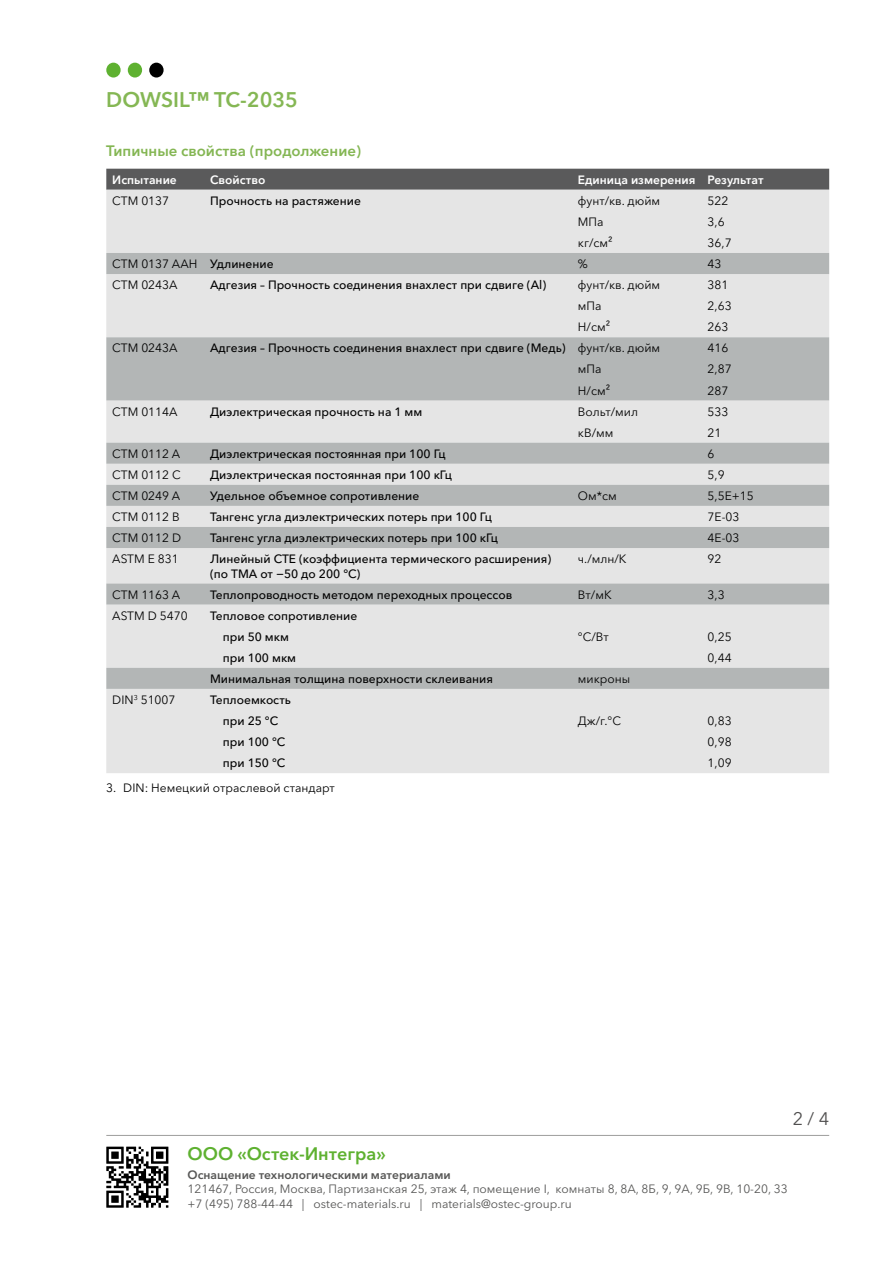
<style>
.page{position:relative;width:893px;height:1263px;background:#fff}
.page>*{position:absolute;margin:0;border:0;box-sizing:border-box;transform-origin:0 0}
.t1{font:600 21px "Avenir Next Cyr";color:#85b754}
.t2{font:600 18px "Avenir Next Cyr";color:#5eb130}
.t3{font:18px "Avenir Next Cyr";color:#504f4f}
.Заголовок3{font:600 15px "Avenir Next Cyr";color:#84b653}
.t4{font:500 12px/14.4px "Avenir Next Cyr";color:#020202}
.t5{font:12px "Avenir Next Cyr";color:#020202}
.t6{font:12px/14.4px "Avenir Next Cyr";color:#575756}
.t7{font:600 12px "Avenir Next Cyr";color:#fff}
.t8{font:600 12px "Avenir Next Cyr";color:#575756}
</style>
<div class="page">
<div style="left:106px;top:63px;width:15px;height:15px;background:#5eb130;border-radius:50%"></div>
<div style="left:128px;top:63px;width:14px;height:15px;background:#5eb130;border-radius:50%"></div>
<div style="left:149px;top:63px;width:15px;height:15px;background:#000;border-radius:50%"></div>
<hr style="left:106px;top:1135px;width:723px;height:1px;background:#9d9d9c">
<svg style="left:106px;top:1146px;width:62px;height:62px"></svg>
<div style="left:106px;top:169px;width:723px;height:21px;background:#5a5a5b"></div>
<div style="left:106px;top:190px;width:723px;height:583px;background:#e5e5e5"></div>
<svg style="left:106px;top:253px;width:723px;height:436px;background:#cfd0d0"></svg>
<h1 class="t1" style="left:106px;top:87px;width:193px">DOWSIL™ TC-2035</h1>
<p class="Заголовок3" style="left:106px;top:142px;width:256px">Типичные свойства (продолжение)</p>
<p class="t7" style="left:112px;top:172px;width:66px">Испытание</p>
<p class="t7" style="left:210px;top:172px;width:57px">Свойство</p>
<p class="t7" style="left:578px;top:172px;width:119px">Единица измерения</p>
<p class="t7" style="left:708px;top:172px;width:58px">Результат</p>
<p class="t5" style="left:112px;top:193px;width:58px">CTM 0137</p>
<p class="t4" style="left:210px;top:193px;width:152px">Прочность на растяжение</p>
<p class="t5" style="left:578px;top:193px;width:84px">фунт/кв. дюйм</p>
<p class="t5" style="left:708px;top:193px;width:22px">522</p>
<p class="t5" style="left:578px;top:215px;width:27px">МПа</p>
<p class="t5" style="left:708px;top:215px;width:19px">3,6</p>
<p class="t5" style="left:578px;top:236px;width:36px">кг/см²</p>
<p class="t5" style="left:708px;top:236px;width:25px">36,7</p>
<p class="t5" style="left:112px;top:257px;width:87px">CTM 0137 AAH</p>
<p class="t4" style="left:210px;top:257px;width:65px">Удлинение</p>
<p class="t5" style="left:578px;top:257px;width:11px">%</p>
<p class="t5" style="left:708px;top:257px;width:15px">43</p>
<p class="t5" style="left:112px;top:278px;width:67px">CTM 0243A</p>
<p class="t4" style="left:210px;top:278px;width:338px">Адгезия – Прочность соединения внахлест при сдвиге (Al)</p>
<p class="t5" style="left:578px;top:278px;width:84px">фунт/кв. дюйм</p>
<p class="t5" style="left:708px;top:278px;width:22px">381</p>
<p class="t5" style="left:578px;top:299px;width:25px">мПа</p>
<p class="t5" style="left:708px;top:299px;width:25px">2,63</p>
<p class="t5" style="left:578px;top:320px;width:34px">Н/см²</p>
<p class="t5" style="left:708px;top:320px;width:22px">263</p>
<p class="t5" style="left:112px;top:341px;width:67px">CTM 0243A</p>
<p class="t4" style="left:210px;top:341px;width:357px">Адгезия – Прочность соединения внахлест при сдвиге (Медь)</p>
<p class="t5" style="left:578px;top:341px;width:84px">фунт/кв. дюйм</p>
<p class="t5" style="left:708px;top:341px;width:22px">416</p>
<p class="t5" style="left:578px;top:362px;width:25px">мПа</p>
<p class="t5" style="left:708px;top:362px;width:25px">2,87</p>
<p class="t5" style="left:578px;top:383px;width:34px">Н/см²</p>
<p class="t5" style="left:708px;top:383px;width:22px">287</p>
<p class="t5" style="left:112px;top:404px;width:67px">CTM 0114A</p>
<p class="t4" style="left:210px;top:404px;width:214px">Диэлектрическая прочность на 1 мм</p>
<p class="t5" style="left:578px;top:404px;width:62px">Вольт/мил</p>
<p class="t5" style="left:708px;top:404px;width:22px">533</p>
<p class="t5" style="left:578px;top:425px;width:37px">кВ/мм</p>
<p class="t5" style="left:708px;top:425px;width:15px">21</p>
<p class="t5" style="left:112px;top:446px;width:70px">CTM 0112 A</p>
<p class="t4" style="left:210px;top:446px;width:237px">Диэлектрическая постоянная при 100 Гц</p>
<p class="t5" style="left:708px;top:446px;width:8px">6</p>
<p class="t5" style="left:112px;top:467px;width:70px">CTM 0112 C</p>
<p class="t4" style="left:210px;top:467px;width:243px">Диэлектрическая постоянная при 100 кГц</p>
<p class="t5" style="left:708px;top:467px;width:19px">5,9</p>
<p class="t5" style="left:112px;top:488px;width:70px">CTM 0249 A</p>
<p class="t4" style="left:210px;top:488px;width:211px">Удельное объемное сопротивление</p>
<p class="t5" style="left:578px;top:488px;width:40px">Ом*см</p>
<p class="t5" style="left:708px;top:488px;width:48px">5,5E+15</p>
<p class="t5" style="left:112px;top:510px;width:69px">CTM 0112 B</p>
<p class="t4" style="left:210px;top:509px;width:283px">Тангенс угла диэлектрических потерь при 100 Гц</p>
<p class="t5" style="left:708px;top:510px;width:33px">7E-03</p>
<p class="t5" style="left:112px;top:531px;width:70px">CTM 0112 D</p>
<p class="t4" style="left:210px;top:531px;width:290px">Тангенс угла диэлектрических потерь при 100 кГц</p>
<p class="t5" style="left:708px;top:531px;width:33px">4E-03</p>
<p class="t5" style="left:112px;top:552px;width:68px">ASTM E 831</p>
<p class="t4" style="left:210px;top:552px;width:343px">Линейный CTE (коэффициента термического расширения) (по ТМА от −50 до 200 °C)</p>
<p class="t5" style="left:578px;top:552px;width:50px">ч./млн/К</p>
<p class="t5" style="left:708px;top:552px;width:15px">92</p>
<p class="t5" style="left:112px;top:587px;width:70px">CTM 1163 A</p>
<p class="t4" style="left:210px;top:587px;width:304px">Теплопроводность методом переходных процессов</p>
<p class="t5" style="left:578px;top:587px;width:35px">Вт/мК</p>
<p class="t5" style="left:708px;top:587px;width:19px">3,3</p>
<p class="t5" style="left:112px;top:608px;width:77px">ASTM D 5470</p>
<p class="t4" style="left:210px;top:608px;width:149px">Тепловое сопротивление</p>
<p class="t4" style="left:223px;top:629px;width:68px">при 50 мкм</p>
<p class="t5" style="left:578px;top:629px;width:32px">°C/Вт</p>
<p class="t5" style="left:708px;top:629px;width:25px">0,25</p>
<p class="t4" style="left:223px;top:650px;width:75px">при 100 мкм</p>
<p class="t5" style="left:708px;top:650px;width:25px">0,44</p>
<p class="t4" style="left:210px;top:671px;width:284px">Минимальная толщина поверхности склеивания</p>
<p class="t5" style="left:578px;top:671px;width:54px">микроны</p>
<p class="t5" style="left:112px;top:693px;width:65px">DIN<sup>3</sup> 51007</p>
<p class="t4" style="left:210px;top:692px;width:82px">Теплоемкость</p>
<p class="t4" style="left:223px;top:714px;width:57px">при 25 °C</p>
<p class="t5" style="left:578px;top:714px;width:45px">Дж/г.°C</p>
<p class="t5" style="left:708px;top:714px;width:25px">0,83</p>
<p class="t4" style="left:223px;top:735px;width:64px">при 100 °C</p>
<p class="t5" style="left:708px;top:735px;width:25px">0,98</p>
<p class="t4" style="left:223px;top:756px;width:64px">при 150 °C</p>
<p class="t5" style="left:708px;top:756px;width:25px">1,09</p>
<p class="t5" style="left:106px;top:780px;width:230px">3. DIN: Немецкий отраслевой стандарт</p>
<h2 class="t3" style="left:793px;top:1107px;width:38px">2 / 4</h2>
<h2 class="t2" style="left:188px;top:1143px;width:200px">ООО «Остек-Интегра»</h2>
<p class="t8" style="left:188px;top:1167px;width:265px">Оснащение технологическими материалами</p>
<p class="t6" style="left:188px;top:1182px;width:602px">121467, Россия, Москва, Партизанская 25, этаж 4, помещение I, комнаты 8, 8А, 8Б, 9, 9А, 9Б, 9В, 10-20, 33 +7 (495) 788-44-44 | ostec-materials.ru | materials@ostec-group.ru</p>
</div>
